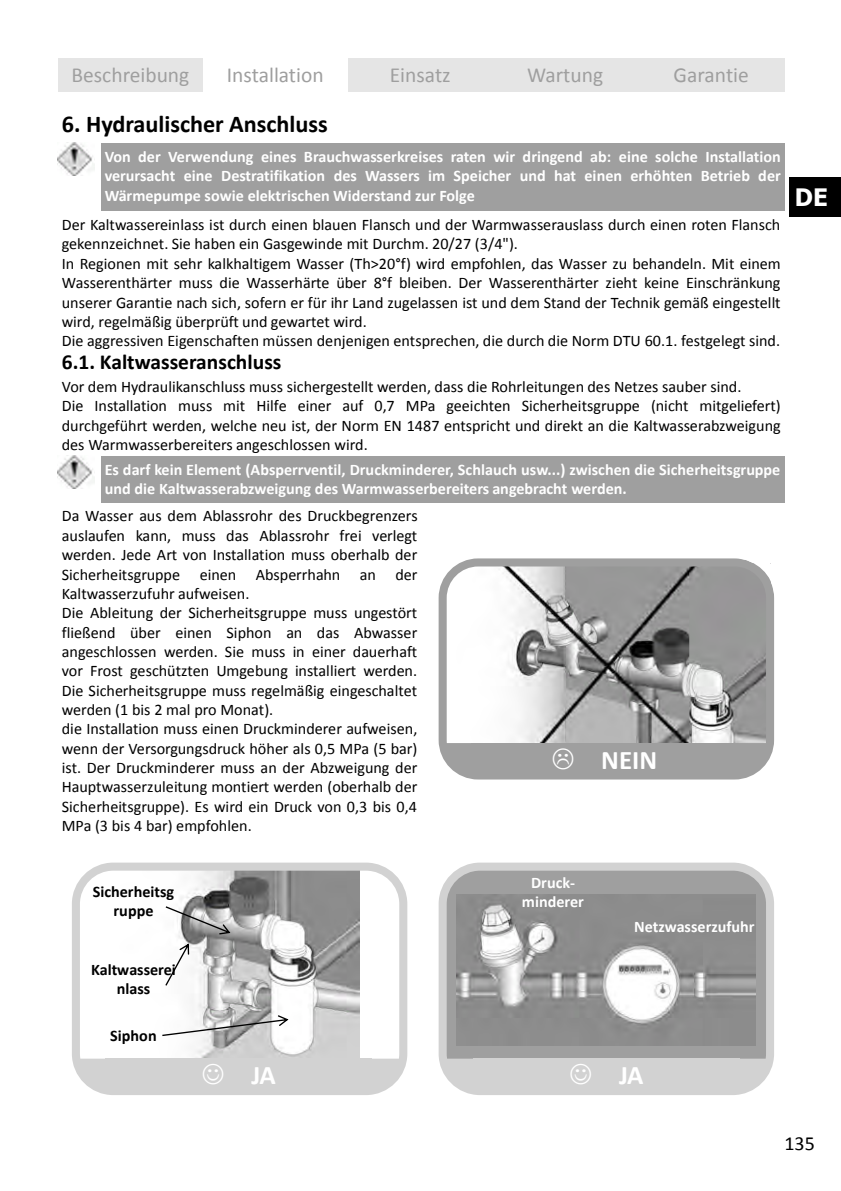
<style>
.page{position:relative;width:841px;height:1191px;background:#fff}
.page>*{position:absolute;margin:0;border:0;box-sizing:border-box;transform-origin:0 0}
.t1{font:700 27px "Calibri";color:#fff}
.t2{font:700 24.2px "Calibri";color:#000}
.t3{font:700 24px "Tahoma";color:#fff}
.t4{font:21.4px "Calibri";color:#9f9f9f}
.t5{font:700 21.4px "Calibri";color:#000}
.t6{font:20px "Calibri";color:#000}
.t7{font:16.2px/19.4px "Calibri";color:#000}
.t8{font:700 16.2px/19.4px "Calibri";color:#fff;text-align:justify}
.t9{font:700 16.2px/19.4px "Calibri";color:#000;text-align:center}
</style>
<div class="page">
<div style="left:788px;top:177px;width:52px;height:40px;background:#000"></div>
<div style="left:442px;top:867px;width:327px;height:224px;background:#9f9f9f;border-radius:37px"></div>
<div style="left:438px;top:863px;width:335px;height:232px;border:8px solid #d2d2d2;border-radius:37px"></div>
<img style="left:456px;top:895px;width:299px;height:150px">
<img style="left:101px;top:872px;width:258px;height:187px">
<img style="left:447px;top:567px;width:317px;height:176px">
<div style="left:58px;top:58px;width:145px;height:34px;background:#e5e5e5"></div>
<div style="left:347px;top:58px;width:145px;height:34px;background:#e5e5e5"></div>
<div style="left:492px;top:58px;width:145px;height:34px;background:#e5e5e5"></div>
<div style="left:637px;top:58px;width:147px;height:34px;background:#e5e5e5"></div>
<div style="left:101px;top:143px;width:683px;height:67px;background:#9f9f9f"></div>
<img style="left:58px;top:143px;width:37px;height:33px">
<div style="left:101px;top:456px;width:683px;height:46px;background:#9f9f9f"></div>
<img style="left:58px;top:456px;width:37px;height:33px">
<div style="left:72px;top:863px;width:335px;height:232px;border:8px solid #d2d2d2;border-radius:37px"></div>
<div style="left:105px;top:1058px;width:267px;height:33px;background:#d2d2d2"></div>
<svg style="left:372px;top:1059px;width:31px;height:32px"></svg>
<svg style="left:76px;top:1059px;width:29px;height:32px"></svg>
<div style="left:473px;top:1058px;width:266px;height:33px;background:#d2d2d2"></div>
<svg style="left:739px;top:1059px;width:31px;height:32px"></svg>
<svg style="left:443px;top:1059px;width:30px;height:32px"></svg>
<div style="left:471px;top:743px;width:266px;height:33px;background:#9f9f9f"></div>
<svg style="left:737px;top:743px;width:27px;height:27px"></svg>
<svg style="left:447px;top:743px;width:24px;height:27px"></svg>
<div style="left:438px;top:558px;width:335px;height:221px;border:8px solid #9f9f9f;border-radius:36px"></div>
<svg style="left:165px;top:906px;width:65px;height:28px"></svg>
<svg style="left:165px;top:943px;width:24px;height:43px"></svg>
<svg style="left:162px;top:1015px;width:126px;height:21px"></svg>
<svg style="left:735px;top:558px;width:39px;height:36px"></svg>
<h3 class="t4" style="left:71px;top:66px;width:119px">Beschreibung</h3>
<h3 class="t4" style="left:227px;top:66px;width:98px">Installation</h3>
<h3 class="t4" style="left:389px;top:66px;width:62px">Einsatz</h3>
<h3 class="t4" style="left:527px;top:66px;width:77px">Wartung</h3>
<h3 class="t4" style="left:673px;top:66px;width:77px">Garantie</h3>
<h2 class="t2" style="left:62px;top:114px;width:267px">6. Hydraulischer Anschluss</h2>
<p class="t8" style="left:105px;top:148px;width:677px">Von der Verwendung eines Brauchwasserkreises raten wir dringend ab: eine solche Installation verursacht eine Destratifikation des Wassers im Speicher und hat einen erhöhten Betrieb der Wärmepumpe sowie elektrischen Widerstand zur Folge</p>
<p class="t7" style="left:62px;top:216px;width:720px">Der Kaltwassereinlass ist durch einen blauen Flansch und der Warmwasserauslass durch einen roten Flansch gekennzeichnet. Sie haben ein Gasgewinde mit Durchm. 20/27 (3/4").<br>In Regionen mit sehr kalkhaltigem Wasser (Th&gt;20°f) wird empfohlen, das Wasser zu behandeln. Mit einem Wasserenthärter muss die Wasserhärte über 8°f bleiben. Der Wasserenthärter zieht keine Einschränkung unserer Garantie nach sich, sofern er für ihr Land zugelassen ist und dem Stand der Technik gemäß eingestellt wird, regelmäßig überprüft und gewartet wird.<br>Die aggressiven Eigenschaften müssen denjenigen entsprechen, die durch die Norm DTU 60.1. festgelegt sind.</p>
<h3 class="t5" style="left:62px;top:353px;width:221px">6.1. Kaltwasseranschluss</h3>
<p class="t7" style="left:62px;top:378px;width:720px">Vor dem Hydraulikanschluss muss sichergestellt werden, dass die Rohrleitungen des Netzes sauber sind.<br>Die Installation muss mit Hilfe einer auf 0,7 MPa geeichten Sicherheitsgruppe (nicht mitgeliefert) durchgeführt werden, welche neu ist, der Norm EN 1487 entspricht und direkt an die Kaltwasserabzweigung des Warmwasserbereiters angeschlossen wird.</p>
<p class="t8" style="left:105px;top:461px;width:677px">Es darf kein Element (Absperrventil, Druckminderer, Schlauch usw...) zwischen die Sicherheitsgruppe und die Kaltwasserabzweigung des Warmwasserbereiters angebracht werden.</p>
<p class="t7" style="left:62px;top:508px;width:357px">Da Wasser aus dem Ablassrohr des Druckbegrenzers auslaufen kann, muss das Ablassrohr frei verlegt werden. Jede Art von Installation muss oberhalb der Sicherheitsgruppe einen Absperrhahn an der Kaltwasserzufuhr aufweisen.<br>Die Ableitung der Sicherheitsgruppe muss ungestört fließend über einen Siphon an das Abwasser angeschlossen werden. Sie muss in einer dauerhaft vor Frost geschützten Umgebung installiert werden.<br>Die Sicherheitsgruppe muss regelmäßig eingeschaltet werden (1 bis 2 mal pro Monat).<br>die Installation muss einen Druckminderer aufweisen, wenn der Versorgungsdruck höher als 0,5 MPa (5 bar) ist. Der Druckminderer muss an der Abzweigung der Hauptwasserzuleitung montiert werden (oberhalb der Sicherheitsgruppe). Es wird ein Druck von 0,3 bis 0,4<br>MPa (3 bis 4 bar) empfohlen.</p>
<h1 class="t1" style="left:601px;top:748px;width:57px">NEIN</h1>
<h3 class="t3" style="left:794px;top:182px;width:34px">DE</h3>
<p class="t9" style="left:93px;top:883px;width:83px">Sicherheitsg ruppe</p>
<p class="t9" style="left:91px;top:961px;width:86px">Kaltwasserei nlass</p>
<p class="t9" style="left:110px;top:1027px;width:48px">Siphon</p>
<p class="t8" style="left:521px;top:874px;width:63px;text-align:center">Druck&shy;minderer</p>
<p class="t8" style="left:633px;top:918px;width:122px">Netzwasserzufuhr</p>
<h1 class="t1" style="left:251px;top:1064px;width:26px">JA</h1>
<h1 class="t1" style="left:618px;top:1064px;width:26px">JA</h1>
<p class="t6" style="left:784px;top:1131px;width:32px">135</p>
</div>
